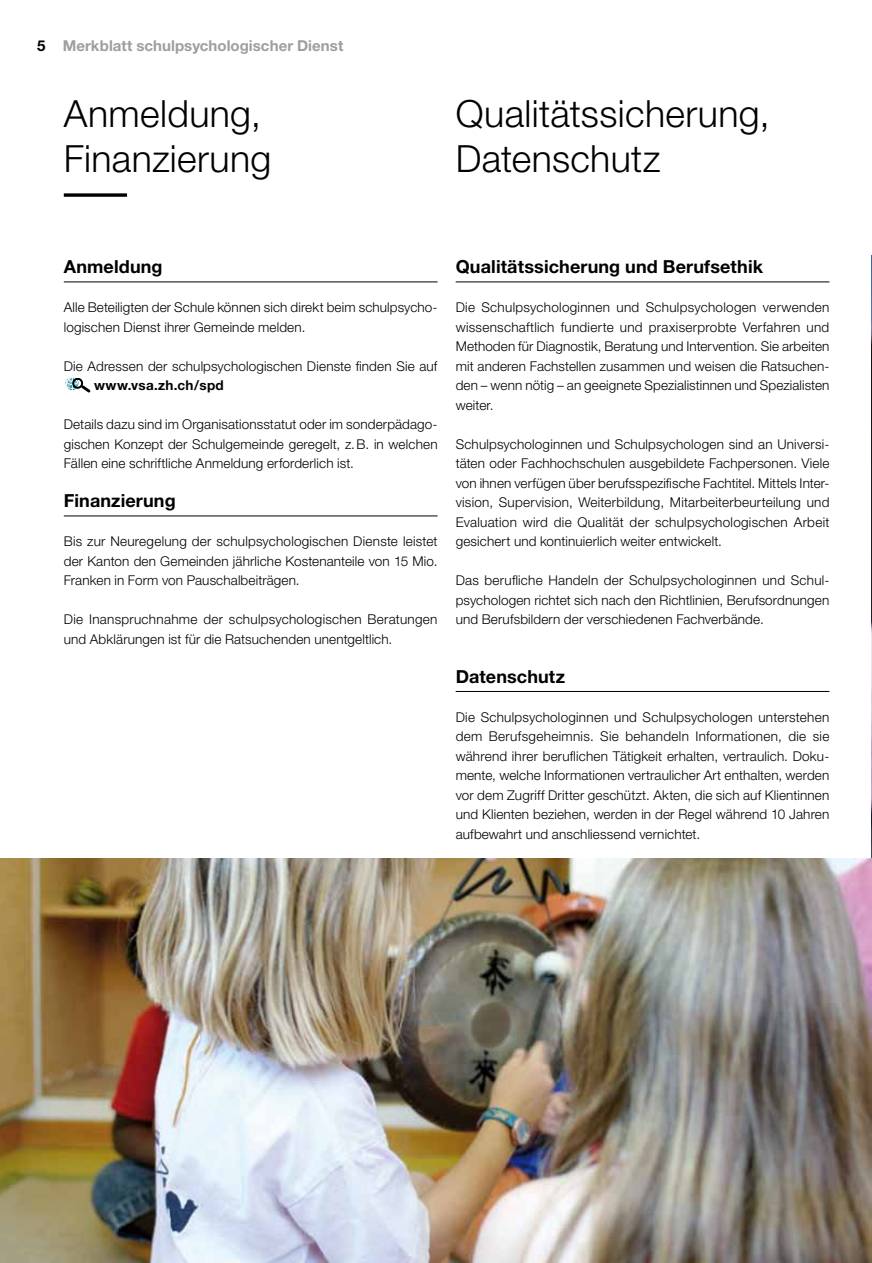
<style>
.page{position:relative;width:872px;height:1263px;background:#fff}
.page>*{position:absolute;margin:0;border:0;box-sizing:border-box;transform-origin:0 0}
.t1{font:300 37.5px/45px "Helvetica Neue";letter-spacing:.01em;color:#000}
.t2{font:700 18px "Helvetica Neue";letter-spacing:.005em;color:#000}
.t3{font:700 15px "Helvetica Neue";letter-spacing:.005em;color:#9c9e9f}
.t4{font:300 13.5px/19.5px "Helvetica Neue";letter-spacing:.01em;color:#000;text-align:justify}
.t5{font:700 13.5px "Helvetica Neue";letter-spacing:.02em;color:#000}
.s1{color:#000}
</style>
<div class="page">
<img style="left:871px;top:255px;width:1px;height:603px">
<img style="left:0;top:858px;width:872px;height:405px">
<svg style="left:64px;top:193px;width:63px;height:4px"></svg>
<hr style="left:64px;top:282px;width:373px;height:1px;background:#000">
<hr style="left:64px;top:516px;width:373px;height:1px;background:#000">
<svg style="left:65px;top:376px;width:25px;height:16px"></svg>
<hr style="left:456px;top:282px;width:373px;height:1px;background:#000">
<hr style="left:456px;top:691px;width:373px;height:1px;background:#000">
<p class="t3" style="left:37px;top:36px;width:308px"><span class="s1">5</span> Merkblatt schulpsychologischer Dienst</p>
<h1 class="t1" style="left:64px;top:90px;width:209px">Anmeldung,<br>Finanzierung</h1>
<h1 class="t1" style="left:456px;top:90px;width:315px">Qualitätssicherung,<br>Datenschutz</h1>
<h2 class="t2" style="left:64px;top:255px;width:100px">Anmeldung</h2>
<p class="t4" style="left:64px;top:297px;width:375px">Alle Beteiligten der Schule können sich direkt beim schulpsycho&shy;logischen Dienst ihrer Gemeinde melden.</p>
<p class="t4" style="left:64px;top:356px;width:375px">Die Adressen der schulpsychologischen Dienste finden Sie auf</p>
<p class="t5" style="left:94px;top:377px;width:131px">www.vsa.zh.ch/spd</p>
<p class="t4" style="left:64px;top:414px;width:375px">Details dazu sind im Organisationsstatut oder im sonderpädago&shy;gischen Konzept der Schulgemeinde geregelt, z.B. in welchen Fällen eine schriftliche Anmeldung erforderlich ist.</p>
<h2 class="t2" style="left:64px;top:489px;width:113px">Finanzierung</h2>
<p class="t4" style="left:64px;top:531px;width:375px">Bis zur Neuregelung der schulpsychologischen Dienste leistet der Kanton den Gemeinden jährliche Kostenanteile von 15 Mio.<br>Franken in Form von Pauschalbeiträgen.</p>
<p class="t4" style="left:64px;top:609px;width:375px">Die Inanspruchnahme der schulpsychologischen Beratungen und Abklärungen ist für die Ratsuchenden unentgeltlich.</p>
<h2 class="t2" style="left:456px;top:255px;width:309px">Qualitätssicherung und Berufsethik</h2>
<p class="t4" style="left:456px;top:297px;width:375px">Die Schulpsychologinnen und Schulpsychologen verwenden wissenschaftlich fundierte und praxiserprobte Verfahren und Methoden für Diagnostik, Beratung und Intervention. Sie arbeiten mit anderen Fachstellen zusammen und weisen die Ratsuchen&shy;den – wenn nötig – an geeignete Spezialistinnen und Spezialisten weiter.</p>
<p class="t4" style="left:456px;top:434px;width:375px;text-align:left">Schulpsychologinnen und Schulpsychologen sind an Universi&shy;täten oder Fachhochschulen ausgebildete Fachpersonen. Viele von ihnen verfügen über berufsspezifische Fachtitel. Mittels Inter&shy;vision, Supervision, Weiterbildung, Mitarbeiterbeurteilung und Evaluation wird die Qualität der schulpsychologischen Arbeit gesichert und kontinuierlich weiter entwickelt.</p>
<p class="t4" style="left:456px;top:570px;width:375px">Das berufliche Handeln der Schulpsychologinnen und Schul&shy;psychologen richtet sich nach den Richtlinien, Berufsordnungen und Berufsbildern der verschiedenen Fachverbände.</p>
<h2 class="t2" style="left:456px;top:665px;width:111px">Datenschutz</h2>
<p class="t4" style="left:456px;top:707px;width:375px">Die Schulpsychologinnen und Schulpsychologen unterstehen dem Berufsgeheimnis. Sie behandeln Informationen, die sie während ihrer beruflichen Tätigkeit erhalten, vertraulich. Doku&shy;mente, welche Informationen vertraulicher Art enthalten, werden vor dem Zugriff Dritter geschützt. Akten, die sich auf Klientinnen und Klienten beziehen, werden in der Regel während 10 Jahren aufbewahrt und anschliessend vernichtet.</p>
</div>
